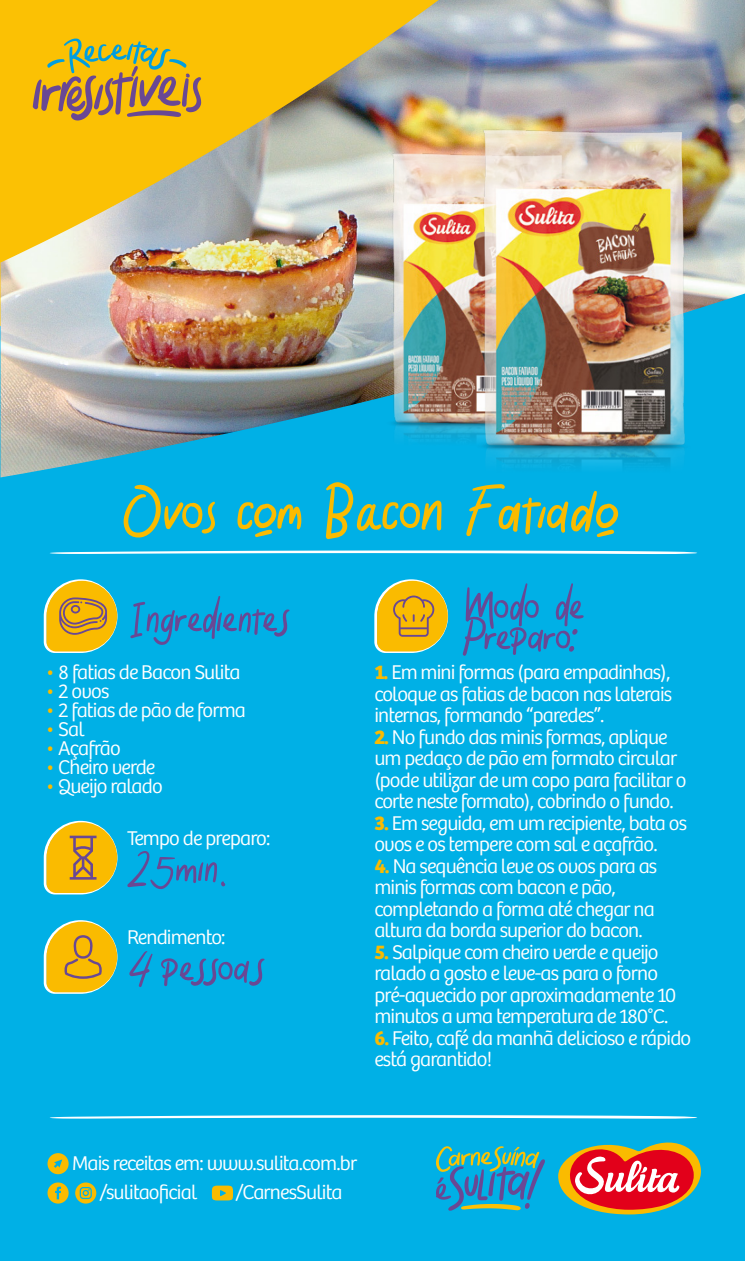
<style>
.page{position:relative;width:745px;height:1261px;background:#fff}
.page>*{position:absolute;margin:0;border:0;box-sizing:border-box;transform-origin:0 0}
.t1{font:72.38px "Holiday";color:#fabb00}
.t2{font:51px "Holiday";letter-spacing:.005em;color:#694894}
.t3{font:300 20.62px/21.5px "Bree";letter-spacing:-.04em;color:#fff}
.s1{color:#fabb00}
.s2{font-weight:700;color:#fabb00}
</style>
<div class="page">
<div style="left:0;top:0;width:744px;height:1260px;background:#00b0e6"></div>
<img style="left:0;top:0;width:744px;height:477px">
<img style="left:371px;top:134px;width:87px;height:314px">
<img style="left:458px;top:107px;width:251px;height:368px">
<svg style="left:44px;top:579px;width:73px;height:74px"></svg>
<svg style="left:374px;top:579px;width:74px;height:74px"></svg>
<svg style="left:49px;top:550px;width:648px;height:4px;background:#9be0f5"></svg>
<svg style="left:44px;top:820px;width:73px;height:74px"></svg>
<svg style="left:44px;top:920px;width:73px;height:73px;background:#c9b53d"></svg>
<svg style="left:33px;top:38px;width:168px;height:82px;background:#c8a333"></svg>
<svg style="left:558px;top:1142px;width:143px;height:72px"></svg>
<svg style="left:47px;top:1153px;width:22px;height:21px"></svg>
<svg style="left:47px;top:1182px;width:22px;height:21px"></svg>
<svg style="left:75px;top:1182px;width:21px;height:21px"></svg>
<svg style="left:212px;top:1185px;width:21px;height:15px"></svg>
<svg style="left:436px;top:1146px;width:108px;height:64px"></svg>
<svg style="left:49px;top:1115px;width:648px;height:3px;background:#bfebf8"></svg>
<h1 class="t1" style="left:123px;top:472px;width:497px">Ovos com Bacon Fatiado</h1>
<h2 class="t2" style="left:130px;top:591px;width:159px">Ingredientes</h2>
<p class="t3" style="left:45px;top:662px;width:197px"><span class="s1">•</span> 8 fatias de Bacon Sulita</p>
<p class="t3" style="left:45px;top:681px;width:66px"><span class="s1">•</span> 2 ovos</p>
<p class="t3" style="left:45px;top:700px;width:202px"><span class="s1">•</span> 2 fatias de pão de forma</p>
<p class="t3" style="left:45px;top:719px;width:41px"><span class="s1">•</span> Sal</p>
<p class="t3" style="left:45px;top:738px;width:77px"><span class="s1">•</span> Açafrão</p>
<p class="t3" style="left:45px;top:757px;width:112px"><span class="s1">•</span> Cheiro verde</p>
<p class="t3" style="left:45px;top:776px;width:119px"><span class="s1">•</span> Queijo ralado</p>
<p class="t3" style="left:127px;top:827px;width:145px">Tempo de preparo:</p>
<h2 class="t2" style="left:129px;top:841px;width:101px">25min.</h2>
<p class="t3" style="left:127px;top:927px;width:100px">Rendimento:</p>
<h2 class="t2" style="left:129px;top:940px;width:135px">4 pessoas</h2>
<h2 class="t2" style="left:465px;top:578px;width:120px">Modo de</h2>
<h2 class="t2" style="left:465px;top:609px;width:116px">Preparo:</h2>
<p class="t3" style="left:374px;top:662px;width:299px;text-align:justify"><span class="s2">1.</span> Em mini formas (para empadinhas), coloque as fatias de bacon nas laterais internas, formando “paredes”.</p>
<p class="t3" style="left:374px;top:726px;width:313px"><span class="s2">2.</span> No fundo das minis formas, aplique um pedaço de pão em formato circular (pode utilizar de um copo para facilitar o corte neste formato), cobrindo o fundo.</p>
<p class="t3" style="left:374px;top:812px;width:314px"><span class="s2">3.</span> Em seguida, em um recipiente, bata os ovos e os tempere com sal e açafrão.</p>
<p class="t3" style="left:374px;top:855px;width:284px"><span class="s2">4.</span> Na sequência leve os ovos para as minis formas com bacon e pão, completando a forma até chegar na altura da borda superior do bacon.</p>
<p class="t3" style="left:374px;top:941px;width:303px"><span class="s2">5.</span> Salpique com cheiro verde e queijo ralado a gosto e leve-as para o forno pré-aquecido por aproximadamente 10 minutos a uma temperatura de 180°C.</p>
<p class="t3" style="left:374px;top:1027px;width:318px"><span class="s2">6.</span> Feito, café da manhã delicioso e rápido está garantido!</p>
<p class="t3" style="left:99px;top:1149px;width:259px;line-height:28.5px;text-indent:-28px">Mais receitas em: www.sulita.com.br /sulitaoficial</p>
<p class="t3" style="left:235px;top:1181px;width:108px">/CarnesSulita</p>
</div>
